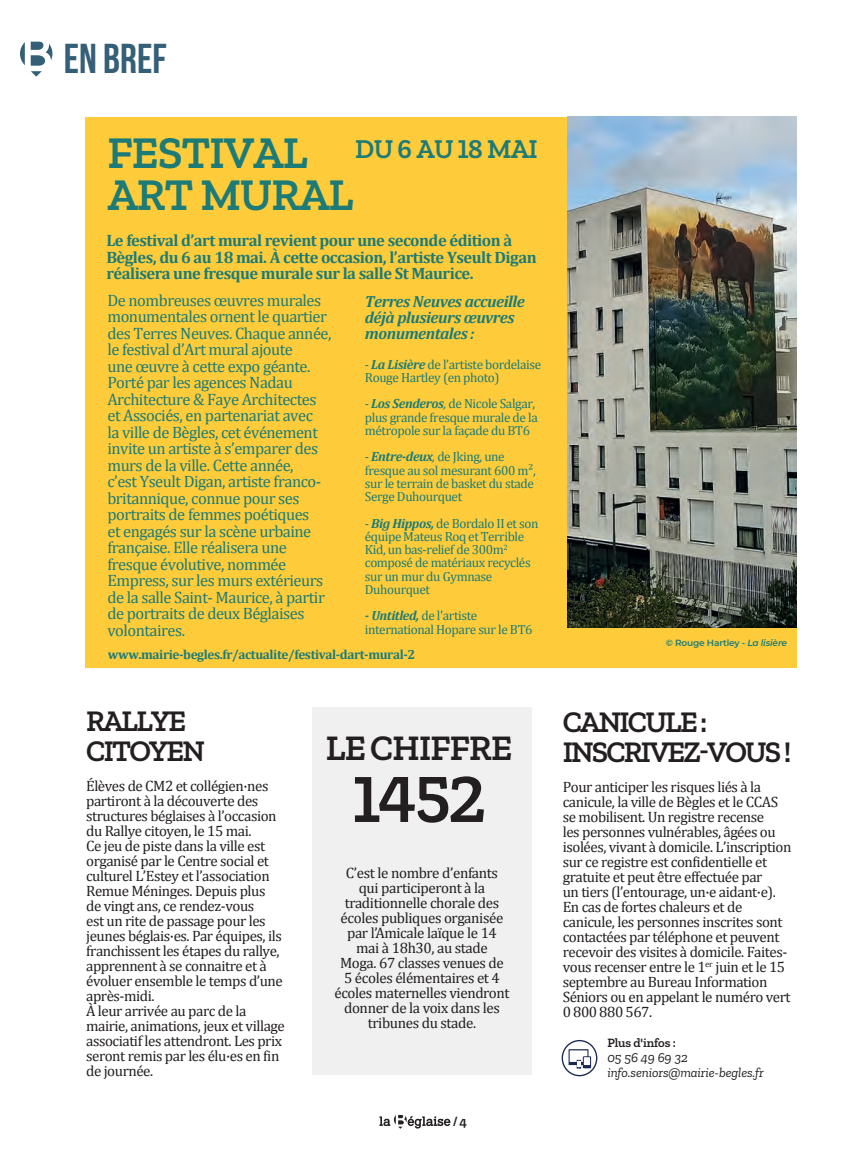
<style>
.page{position:relative;width:851px;height:1149px;background:#fff}
.page>*{position:absolute;margin:0;border:0;box-sizing:border-box;transform-origin:0 0}
.t1{font:600 69px "Zilla Slab";color:#231f20}
.t2{font:600 45.45px/41.4px "Zilla Slab";letter-spacing:-.025em;color:#1c7b77}
.t3{font:700 41.7px "Bebas Neue";color:#355f77}
.t4{font:600 36px "Zilla Slab";letter-spacing:-.025em;color:#231f20}
.t5{font:600 30px/30px "Zilla Slab";letter-spacing:-.06em;color:#231f20}
.t6{font:600 27.3px "Zilla Slab";letter-spacing:-.025em;color:#1c7b77}
.t7{font:16.5px/16.5px "Cambria";letter-spacing:-.03em;color:#1c7b77}
.t8{font:700 16.5px/16.5px "Cambria";letter-spacing:-.03em;color:#1c7b77}
.t9{font:italic 700 16.2px/16.2px "Cambria";letter-spacing:-.03em;color:#1c7b77}
.t10{font:15px/15px "Cambria";letter-spacing:-.03em;color:#231f20}
.t11{font:italic 13.5px/15px "Zilla Slab";letter-spacing:-.01em;color:#231f20}
.t12{font:600 13.5px "Zilla Slab";color:#231f20}
.t13{font:13.2px/13.2px "Cambria";letter-spacing:-.03em;color:#1c7b77}
.t14{font:700 13.2px "Cambria";letter-spacing:-.03em;color:#1c7b77}
.t15{font:600 12.75px "Zilla Slab";letter-spacing:-.01em;color:#231f20}
.t16{font:600 9px "Montserrat";letter-spacing:-.02em;color:#1c7b77}
.s1{font-style:italic}
.s2{font-weight:700;font-style:italic}
</style>
<div class="page">
<svg style="left:20px;top:42px;width:32px;height:35px"></svg>
<svg style="left:379px;top:1114px;width:71px;height:14px"></svg>
<div style="left:312px;top:707px;width:219px;height:367px;background:#eff0ef"></div>
<div style="left:561px;top:1039px;width:36px;height:36px;border:1px solid #1a2854;border-radius:50%"></div>
<svg style="left:568px;top:1049px;width:23px;height:19px"></svg>
<div style="left:85px;top:117px;width:711px;height:551px;background:#fecc3a"></div>
<img style="left:567px;top:116px;width:229px;height:511px">
<h3 class="t3" style="left:64px;top:36px;width:105px">EN BREF</h3>
<h2 class="t2" style="left:107px;top:133px;width:248px">FESTIVAL<br>ART MURAL</h2>
<p class="t8" style="left:106px;top:231px;width:431px">Le festival d’art mural revient pour une seconde édition à<br>Bègles, du 6 au 18 mai. À cette occasion, l’artiste Yseult Digan réalisera une fresque murale sur la salle St Maurice.</p>
<p class="t9" style="left:365px;top:292px;width:161px">Terres Neuves accueille déjà plusieurs œuvres monumentales :</p>
<p class="t13" style="left:365px;top:357px;width:178px"><span class="s1">-</span> <span class="s2">La Lisière</span> de l’artiste bordelaise<br>Rouge Hartley (en photo)</p>
<p class="t13" style="left:365px;top:397px;width:174px"><span class="s1">-</span> <span class="s2">Los Senderos</span><span class="s1">,</span> de Nicole Salgar, plus grande fresque murale de la métropole sur la façade du BT6</p>
<p class="t13" style="left:365px;top:450px;width:172px"><span class="s1">-</span> <span class="s2">Entre-deux</span><span class="s1">,</span> de Jking, une fresque au sol mesurant 600 m², sur le terrain de basket du stade<br>Serge Duhourquet</p>
<p class="t13" style="left:365px;top:516px;width:175px"><span class="s1">-</span> <span class="s2">Big Hippos,</span> de Bordalo II et son équipe Mateus Roq et Terrible<br>Kid, un bas-relief de 300m<sup>2 </sup>composé de matériaux recyclés sur un mur du Gymnase<br>Duhourquet</p>
<p class="t13" style="left:365px;top:609px;width:169px"><span class="s2">- Untitled,</span> de l'artiste international Hopare sur le BT6</p>
<h3 class="t6" style="left:355px;top:134px;width:184px">DU 6 AU 18 MAI</h3>
<p class="t7" style="left:107px;top:291px;width:225px">De nombreuses œuvres murales monumentales ornent le quartier des Terres Neuves. Chaque année, le festival d’Art mural ajoute<br>une œuvre à cette expo géante.<br>Porté par les agences Nadau<br>Architecture &amp; Faye Architectes et Associés, en partenariat avec<br>la ville de Bègles, cet événement invite un artiste à s’emparer des murs de la ville. Cette année,<br>c’est Yseult Digan, artiste franco&shy;britannique, connue pour ses portraits de femmes poétiques<br>et engagés sur la scène urbaine française. Elle réalisera une fresque évolutive, nommée<br>Empress, sur les murs extérieurs de la salle Saint- Maurice, à partir de portraits de deux Béglaises volontaires.</p>
<p class="t14" style="left:108px;top:644px;width:309px">www.mairie-begles.fr/actualite/festival-dart-mural-2</p>
<h3 class="t5" style="left:86px;top:706px;width:120px">RALLYE<br>CITOYEN</h3>
<p class="t10" style="left:86px;top:778px;width:200px">Élèves de CM2 et collégien·nes partiront à la découverte des structures béglaises à l’occasion du Rallye citoyen, le 15 mai.<br>Ce jeu de piste dans la ville est organisé par le Centre social et culturel L’Estey et l’association<br>Remue Méninges. Depuis plus<br>de vingt ans, ce rendez-vous<br>est un rite de passage pour les jeunes béglais·es. Par équipes, ils franchissent les étapes du rallye, apprennent à se connaitre et à évoluer ensemble le temps d’une après-midi.<br>À leur arrivée au parc de la mairie, animations, jeux et village associatif les attendront. Les prix seront remis par les élu·es en fin de journée.</p>
<h3 class="t4" style="left:326px;top:727px;width:188px">LE CHIFFRE</h3>
<h1 class="t1" style="left:352px;top:759px;width:134px">1452</h1>
<p class="t10" style="left:334px;top:864px;width:177px;text-align:center">C’est le nombre d’enfants qui participeront à la traditionnelle chorale des écoles publiques organisée par l’Amicale laïque le 14 mai à 18h30, au stade<br>Moga. 67 classes venues de<br>5 écoles élémentaires et 4 écoles maternelles viendront donner de la voix dans les tribunes du stade.</p>
<p class="t12" style="left:453px;top:1113px;width:16px">/ 4</p>
<p class="t16" style="left:665px;top:636px;width:123px">© Rouge Hartley - <span class="s1">La lisière</span></p>
<h3 class="t5" style="left:562px;top:706px;width:230px">CANICULE:<br>INSCRIVEZ-VOUS!</h3>
<p class="t10" style="left:562px;top:779px;width:230px">Pour anticiper les risques liés à la canicule, la ville de Bègles et le CCAS se mobilisent. Un registre recense<br>les personnes vulnérables, âgées ou isolées, vivant à domicile. L’inscription sur ce registre est confidentielle et gratuite et peut être effectuée par<br>un tiers (l’entourage, un·e aidant·e).<br>En cas de fortes chaleurs et de canicule, les personnes inscrites sont contactées par téléphone et peuvent recevoir des visites à domicile. Faites&shy;vous recenser entre le 1<sup>er</sup> juin et le 15 septembre au Bureau Information Séniors ou en appelant le numéro vert 0 800 880 567.</p>
<p class="t15" style="left:607px;top:1035px;width:70px">Plus d'infos :</p>
<p class="t11" style="left:607px;top:1049px;width:158px">05 56 49 69 32 info.seniors@mairie-begles.fr</p>
</div>
